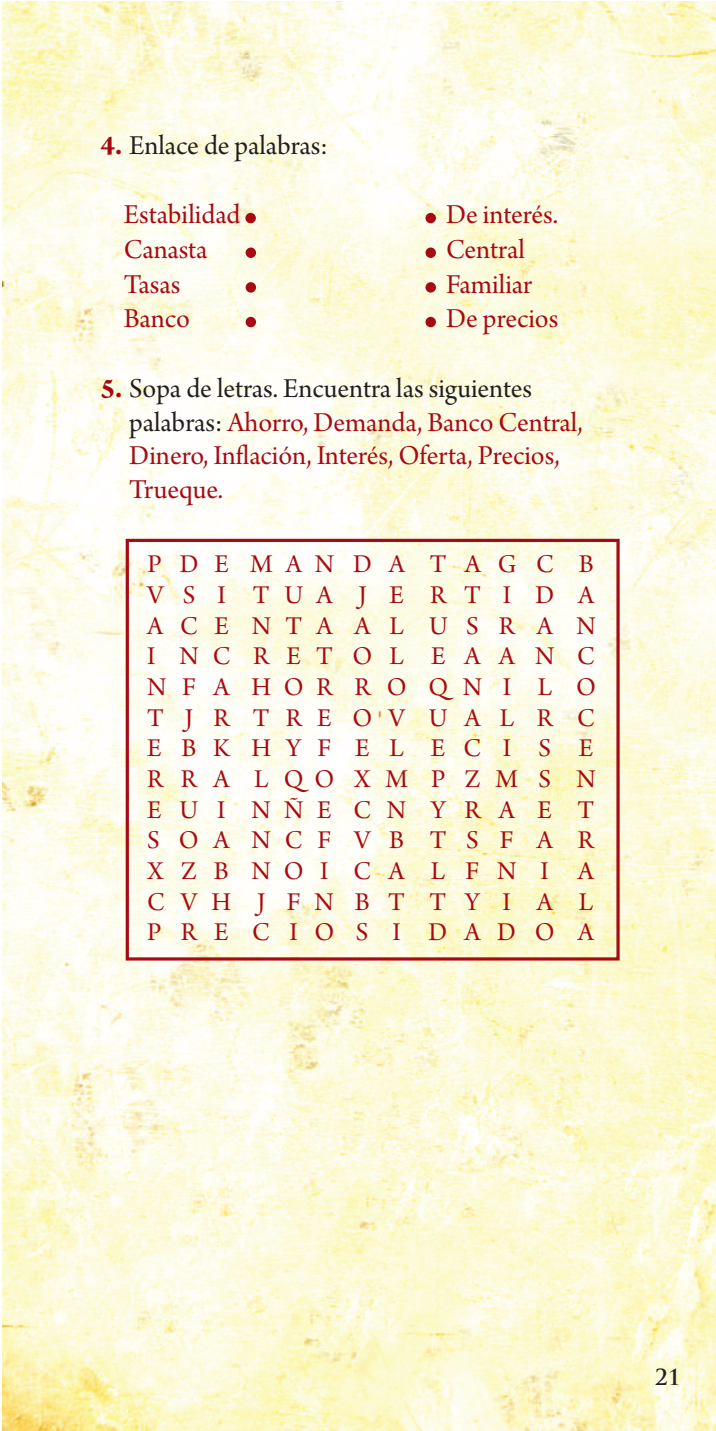
<style>
.page{position:relative;width:716px;height:1431px;background:#fff}
.page>*{position:absolute;margin:0;border:0;box-sizing:border-box;transform-origin:0 0}
.t1{font:28.8px/34px "Arno Pro Subhead";letter-spacing:-.005em;color:#a70a12}
.t2{font:28.8px "Arno Pro Subhead";color:#231f20}
.t3{font:27px/30.6px "Arno Pro Subhead";color:#a70a12;text-align:justify}
.t4{font:700 21.6px "Trajan Pro";color:#231f20}
.s1{font-family:"Arno Pro";font-weight:700;color:#a70a12}
.s2{font-family:"Arno Pro";font-weight:700}
.s3{color:#231f20}
</style>
<div class="page">
<img style="left:2px;top:2px;width:713px;height:1429px">
<div style="left:245px;top:213px;width:11px;height:10px;background:#a70a12;border-radius:50%"></div>
<div style="left:425px;top:213px;width:11px;height:10px;background:#a70a12;border-radius:50%"></div>
<div style="left:245px;top:248px;width:11px;height:10px;background:#a70a12;border-radius:50%"></div>
<div style="left:425px;top:248px;width:11px;height:10px;background:#a70a12;border-radius:50%"></div>
<div style="left:245px;top:282px;width:11px;height:11px;background:#a70a12;border-radius:50%"></div>
<div style="left:425px;top:282px;width:11px;height:11px;background:#a70a12;border-radius:50%"></div>
<div style="left:245px;top:317px;width:11px;height:10px;background:#a70a12;border-radius:50%"></div>
<div style="left:425px;top:317px;width:11px;height:10px;background:#a70a12;border-radius:50%"></div>
<div style="left:126px;top:539px;width:493px;height:422px;border:3px solid #a70a12"></div>
<p class="t2" style="left:100px;top:134px;width:229px"><span class="s1">4.</span> Enlace de palabras:</p>
<p class="t1" style="left:124px;top:200px;width:118px">Estabilidad</p>
<p class="t1" style="left:446px;top:200px;width:113px">De interés.</p>
<p class="t1" style="left:124px;top:235px;width:85px">Canasta</p>
<p class="t1" style="left:446px;top:235px;width:80px">Central</p>
<p class="t1" style="left:124px;top:269px;width:58px">Tasas</p>
<p class="t1" style="left:446px;top:269px;width:88px">Familiar</p>
<p class="t1" style="left:124px;top:304px;width:68px">Banco</p>
<p class="t1" style="left:446px;top:304px;width:114px">De precios</p>
<p class="t1" style="left:129px;top:373px;width:455px;text-indent:-29px"><span class="s2">5.</span> <span class="s3">Sopa de letras. Encuentra las siguientes palabras:</span> Ahorro, Demanda, Banco Central, Dinero, Inflación, Interés, Oferta, Precios, Trueque.</p>
<p class="t3" style="left:147px;top:551px;width:450px">P D E M A N D A T A G C B V S I T U A J E R T I D A A C E N T A A L U S R A N I N C R E T O L E A A N C N F A H O R R O Q N I L O T J R T R E O V U A L R C E B K H Y F E L E C I S E R R A L Q O X M P Z M S N E U I N Ñ E C N Y R A E T S O A N C F V B T S F A R X Z B N O I C A L F N I A C V H J F N B T T Y I A L P R E C I O S I D A D O A</p>
<p class="t4" style="left:654px;top:1365px;width:27px">21</p>
</div>
